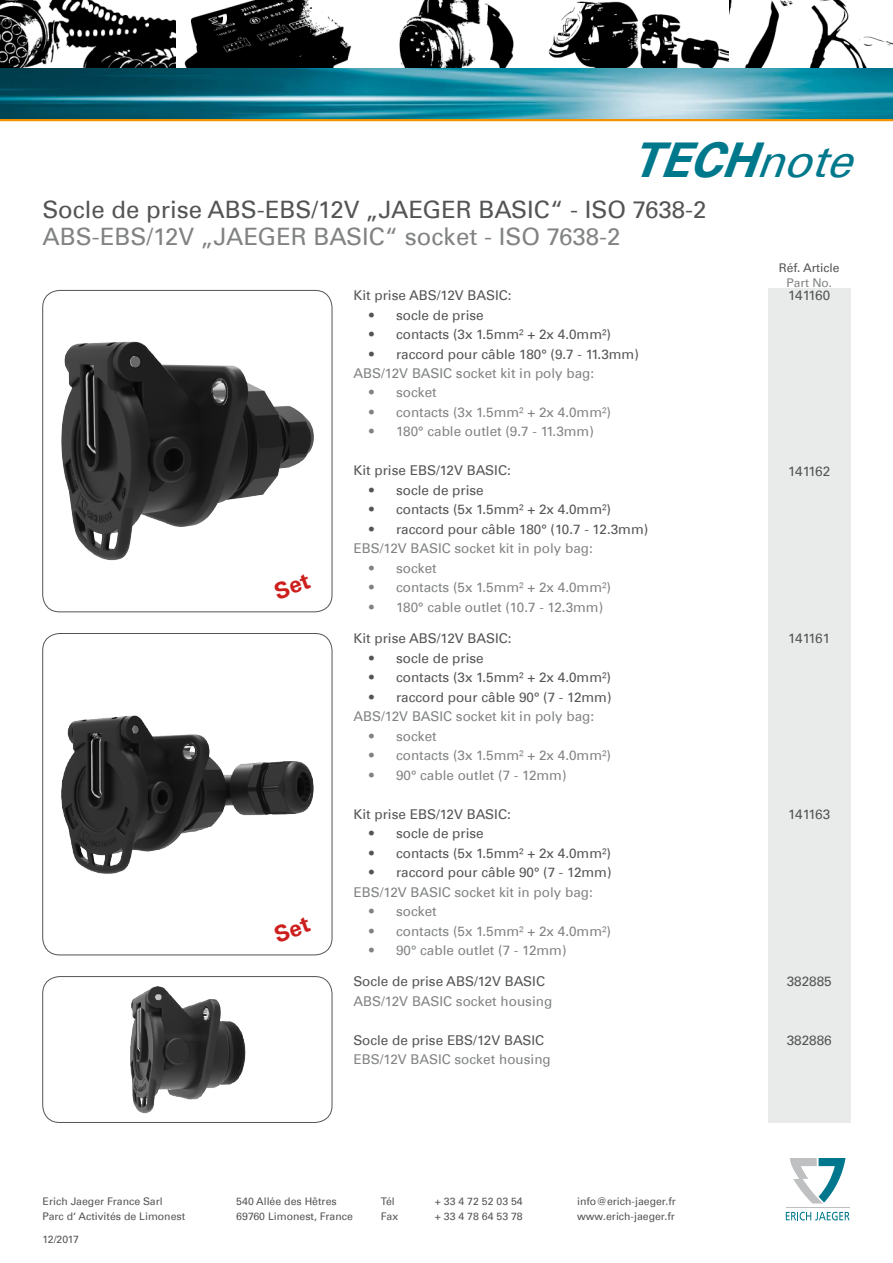
<style>
.page{position:relative;width:893px;height:1263px;background:#fff}
.page>*{position:absolute;margin:0;border:0;box-sizing:border-box;transform-origin:0 0}
.t1{font:italic 700 48px "Univers Com 65";color:#00788c}
.t2{font:24px "Univers Com 55 Roman";color:#535454}
.t3{font:24px "Univers Com 55 Roman";color:#818383}
.t4{font:13.5px "Univers Com 55 Roman";color:#535454}
.t5{font:13.5px "Univers Com 55 Roman";color:#818383}
.t6{font:12px "Univers Com 55 Roman";color:#535454}
.t7{font:12px "Univers Com 55 Roman";color:#818383}
.t8{font:10.5px/15px "Univers Com 55 Roman";color:#535454}
.s1{font-family:"Univers Com 55 Roman";font-weight:400;font-size:45px}
</style>
<div class="page">
<div style="left:768px;top:288px;width:82px;height:835px;background:#e9eaea"></div>
<img style="left:61px;top:341px;width:253px;height:220px">
<div style="left:43px;top:290px;width:289px;height:322px;border:1px solid #535454;border-radius:17px"></div>
<img style="left:130px;top:986px;width:116px;height:128px">
<div style="left:43px;top:976px;width:289px;height:147px;border:1px solid #535454;border-radius:17px"></div>
<img style="left:61px;top:715px;width:253px;height:159px">
<div style="left:43px;top:633px;width:289px;height:322px;border:1px solid #535454;border-radius:17px"></div>
<hr style="left:0;top:118px;width:893px;height:3px;background:#f49200">
<img style="left:0;top:0;width:893px;height:118px">
<svg style="left:786px;top:1212px;width:64px;height:8px"></svg>
<hr style="left:786px;top:1207px;width:63px;height:1px;background:#bfc0c1">
<svg style="left:790px;top:1158px;width:55px;height:45px"></svg>
<h1 class="t1" style="left:631px;top:132px;width:241px">TECH<span class="s1">note</span></h1>
<h2 class="t2" style="left:43px;top:195px;width:665px">Socle de prise ABS-EBS/12V „JAEGER BASIC“ - ISO 7638-2</h2>
<h2 class="t3" style="left:43px;top:222px;width:579px">ABS-EBS/12V „JAEGER BASIC“ socket - ISO 7638-2</h2>
<p class="t4" style="left:353px;top:287px;width:160px">Kit prise ABS/12V BASIC:</p>
<p class="t4" style="left:369px;top:307px;width:116px">• socle de prise</p>
<p class="t4" style="left:369px;top:326px;width:244px">• contacts (3x 1.5mm² + 2x 4.0mm²)</p>
<p class="t4" style="left:369px;top:346px;width:271px">• raccord pour câble 180° (9.7 - 11.3mm)</p>
<p class="t5" style="left:353px;top:365px;width:242px">ABS/12V BASIC socket kit in poly bag:</p>
<p class="t5" style="left:369px;top:385px;width:69px">• socket</p>
<p class="t5" style="left:369px;top:404px;width:244px">• contacts (3x 1.5mm² + 2x 4.0mm²)</p>
<p class="t5" style="left:369px;top:424px;width:226px">• 180° cable outlet (9.7 - 11.3mm)</p>
<p class="t4" style="left:353px;top:463px;width:159px">Kit prise EBS/12V BASIC:</p>
<p class="t4" style="left:369px;top:482px;width:116px">• socle de prise</p>
<p class="t4" style="left:369px;top:501px;width:244px">• contacts (5x 1.5mm² + 2x 4.0mm²)</p>
<p class="t4" style="left:369px;top:521px;width:281px">• raccord pour câble 180° (10.7 - 12.3mm)</p>
<p class="t5" style="left:353px;top:540px;width:241px">EBS/12V BASIC socket kit in poly bag:</p>
<p class="t5" style="left:369px;top:560px;width:69px">• socket</p>
<p class="t5" style="left:369px;top:579px;width:244px">• contacts (5x 1.5mm² + 2x 4.0mm²)</p>
<p class="t5" style="left:369px;top:599px;width:236px">• 180° cable outlet (10.7 - 12.3mm)</p>
<p class="t4" style="left:353px;top:630px;width:160px">Kit prise ABS/12V BASIC:</p>
<p class="t4" style="left:369px;top:650px;width:116px">• socle de prise</p>
<p class="t4" style="left:369px;top:669px;width:244px">• contacts (3x 1.5mm² + 2x 4.0mm²)</p>
<p class="t4" style="left:369px;top:689px;width:244px">• raccord pour câble 90° (7 - 12mm)</p>
<p class="t5" style="left:353px;top:708px;width:242px">ABS/12V BASIC socket kit in poly bag:</p>
<p class="t5" style="left:369px;top:728px;width:69px">• socket</p>
<p class="t5" style="left:369px;top:747px;width:244px">• contacts (3x 1.5mm² + 2x 4.0mm²)</p>
<p class="t5" style="left:369px;top:767px;width:199px">• 90° cable outlet (7 - 12mm)</p>
<p class="t4" style="left:353px;top:806px;width:159px">Kit prise EBS/12V BASIC:</p>
<p class="t4" style="left:369px;top:825px;width:116px">• socle de prise</p>
<p class="t4" style="left:369px;top:845px;width:244px">• contacts (5x 1.5mm² + 2x 4.0mm²)</p>
<p class="t4" style="left:369px;top:864px;width:244px">• raccord pour câble 90° (7 - 12mm)</p>
<p class="t5" style="left:353px;top:884px;width:241px">EBS/12V BASIC socket kit in poly bag:</p>
<p class="t5" style="left:369px;top:903px;width:69px">• socket</p>
<p class="t5" style="left:369px;top:923px;width:244px">• contacts (5x 1.5mm² + 2x 4.0mm²)</p>
<p class="t5" style="left:369px;top:942px;width:199px">• 90° cable outlet (7 - 12mm)</p>
<p class="t4" style="left:353px;top:973px;width:193px">Socle de prise ABS/12V BASIC</p>
<p class="t5" style="left:353px;top:993px;width:200px">ABS/12V BASIC socket housing</p>
<p class="t4" style="left:353px;top:1032px;width:192px">Socle de prise EBS/12V BASIC</p>
<p class="t5" style="left:353px;top:1051px;width:199px">EBS/12V BASIC socket housing</p>
<p class="t8" style="left:236px;top:1193px;width:118px">540 Allée des Hêtres<br>69760 Limonest, France</p>
<p class="t8" style="left:43px;top:1193px;width:144px">Erich Jaeger France Sarl<br>Parc d‘ Activités de Limonest</p>
<p class="t8" style="left:381px;top:1193px;width:15px">Tél</p>
<p class="t8" style="left:435px;top:1193px;width:89px">+ 33 4 72 52 03 54</p>
<p class="t8" style="left:381px;top:1208px;width:19px">Fax</p>
<p class="t8" style="left:435px;top:1208px;width:89px">+ 33 4 78 64 53 78</p>
<p class="t8" style="left:43px;top:1232px;width:38px">12/2017</p>
<p class="t8" style="left:577px;top:1193px;width:100px">info@erich-jaeger.fr www.erich-jaeger.fr</p>
<p class="t6" style="left:779px;top:261px;width:62px">Réf. Article</p>
<p class="t7" style="left:786px;top:276px;width:47px">Part No.</p>
<p class="t4" style="left:788px;top:287px;width:44px">141160</p>
<p class="t4" style="left:788px;top:463px;width:44px">141162</p>
<p class="t4" style="left:788px;top:630px;width:44px">141161</p>
<p class="t4" style="left:788px;top:806px;width:44px">141163</p>
<p class="t4" style="left:787px;top:973px;width:47px">382885</p>
<p class="t4" style="left:787px;top:1032px;width:47px">382886</p>
</div>
